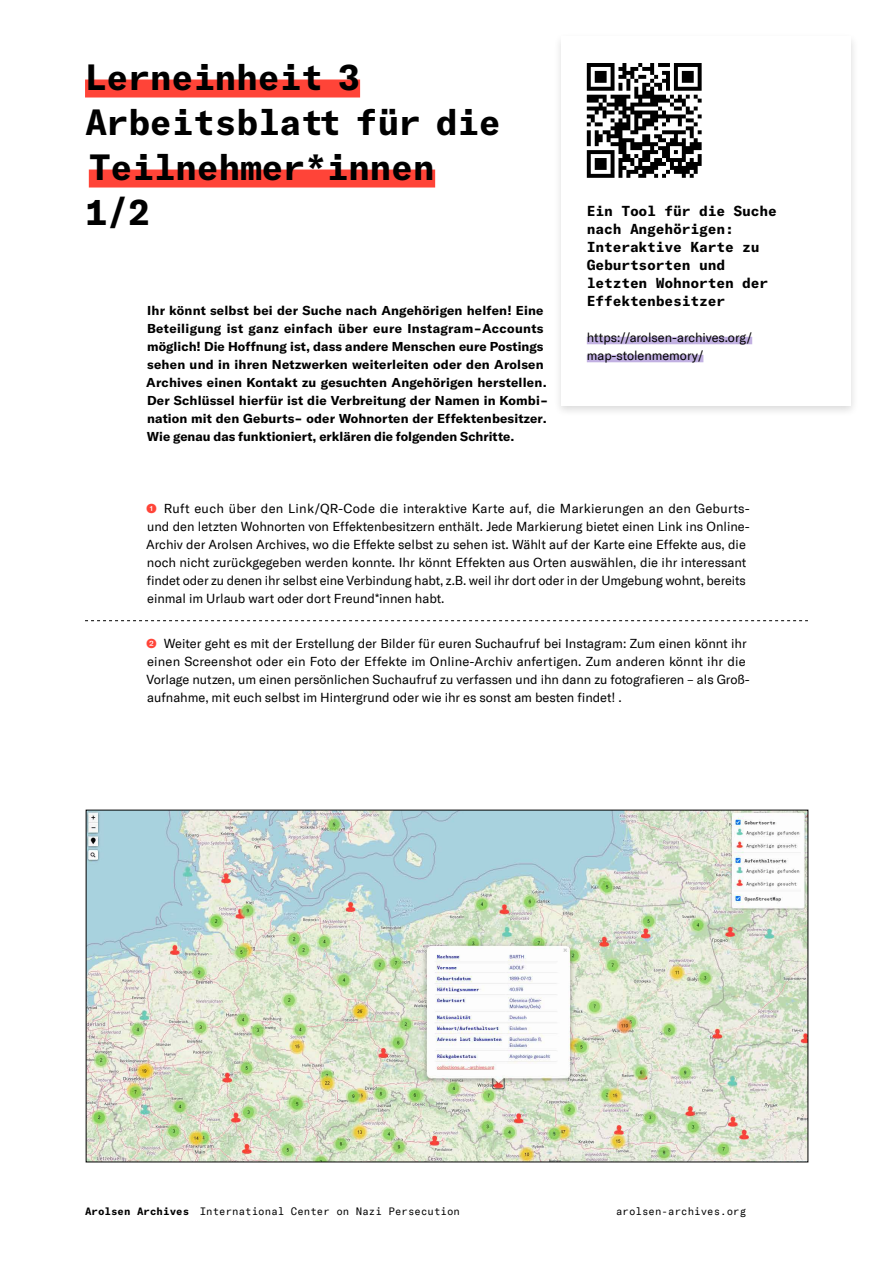
<style>
.page{position:relative;width:893px;height:1263px;background:#fff}
.page>*{position:absolute;margin:0;border:0;box-sizing:border-box;transform-origin:0 0}
.t1{font:700 36px/45px "GT America Mono";letter-spacing:-.02em;color:#000}
.t2{font:700 14.25px/18px "GT America Mono";letter-spacing:-.02em;color:#000}
.t3{font:12.75px/18px "GT America";color:#000}
.t4{font:700 12.75px/18px "GT America";letter-spacing:.01em;color:#000}
.t5{font:10.5px "GT America Mono";color:#000}
.s1{color:#ff4438}
.s2{font-weight:700}
</style>
<div class="page">
<svg style="left:85px;top:620px;width:723px;height:1px"></svg>
<div style="left:85px;top:80px;width:275px;height:18px;background:#ff4438"></div>
<div style="left:89px;top:170px;width:346px;height:18px;background:#ff4438"></div>
<div style="left:553px;top:32px;width:306px;height:386px;background:#000;opacity:.15"></div>
<div style="left:561px;top:36px;width:289px;height:369px;background:#fff"></div>
<div style="left:587px;top:337px;width:165px;height:7px;background:#c2b1e2"></div>
<div style="left:587px;top:355px;width:116px;height:7px;background:#c2b1e2"></div>
<img style="left:88px;top:812px;width:718px;height:348px">
<svg style="left:587px;top:63px;width:115px;height:115px"></svg>
<h1 class="t1" style="left:85px;top:55px;width:418px">Lerneinheit 3<br>Arbeitsblatt für die<br>Teilnehmer*innen<br>1/2</h1>
<p class="t4" style="left:146px;top:301px;width:403px">Ihr könnt selbst bei der Suche nach Angehörigen helfen! Eine Beteiligung ist ganz einfach über eure Instagram-Accounts möglich! Die Hoffnung ist, dass andere Menschen eure Postings sehen und in ihren Netzwerken weiterleiten oder den Arolsen Archives einen Kontakt zu gesuchten Angehörigen herstellen.<br>Der Schlüssel hierfür ist die Verbreitung der Namen in Kombi&shy;nation mit den Geburts- oder Wohnorten der Effektenbesitzer.<br>Wie genau das funktioniert, erklären die folgenden Schritte.</p>
<p class="t2" style="left:587px;top:202px;width:192px">Ein Tool für die Suche nach Angehörigen:<br>Interaktive Karte zu<br>Geburtsorten und letzten Wohnorten der<br>Effektenbesitzer</p>
<p class="t3" style="left:587px;top:329px;width:167px">https://arolsen-archives.org/ map-stolenmemory/</p>
<p class="t3" style="left:146px;top:500px;width:605px"><span class="s1">❶</span> Ruft euch über den Link/QR-Code die interaktive Karte auf, die Markierungen an den Geburts&shy;und den letzten Wohnorten von Effektenbesitzern enthält. Jede Markierung bietet einen Link ins Online-Archiv der Arolsen Archives, wo die Effekte selbst zu sehen ist. Wählt auf der Karte eine Effekte aus, die noch nicht zurückgegeben werden konnte. Ihr könnt Effekten aus Orten auswählen, die ihr interessant findet oder zu denen ihr selbst eine Verbindung habt, z.B. weil ihr dort oder in der Umgebung wohnt, bereits einmal im Urlaub wart oder dort Freund*innen habt.</p>
<p class="t3" style="left:146px;top:635px;width:605px"><span class="s1">❷</span> Weiter geht es mit der Erstellung der Bilder für euren Suchaufruf bei Instagram: Zum einen könnt ihr einen Screenshot oder ein Foto der Effekte im Online-Archiv anfertigen. Zum anderen könnt ihr die Vorlage nutzen, um einen persönlichen Suchaufruf zu verfassen und ihn dann zu fotografieren – als Groß&shy;aufnahme, mit euch selbst im Hintergrund oder wie ihr es sonst am besten findet! .</p>
<p class="t5" style="left:85px;top:1205px;width:377px"><span class="s2">Arolsen Archives</span> International Center on Nazi Persecution</p>
<p class="t5" style="left:616px;top:1205px;width:132px">arolsen-archives.org</p>
</div>
